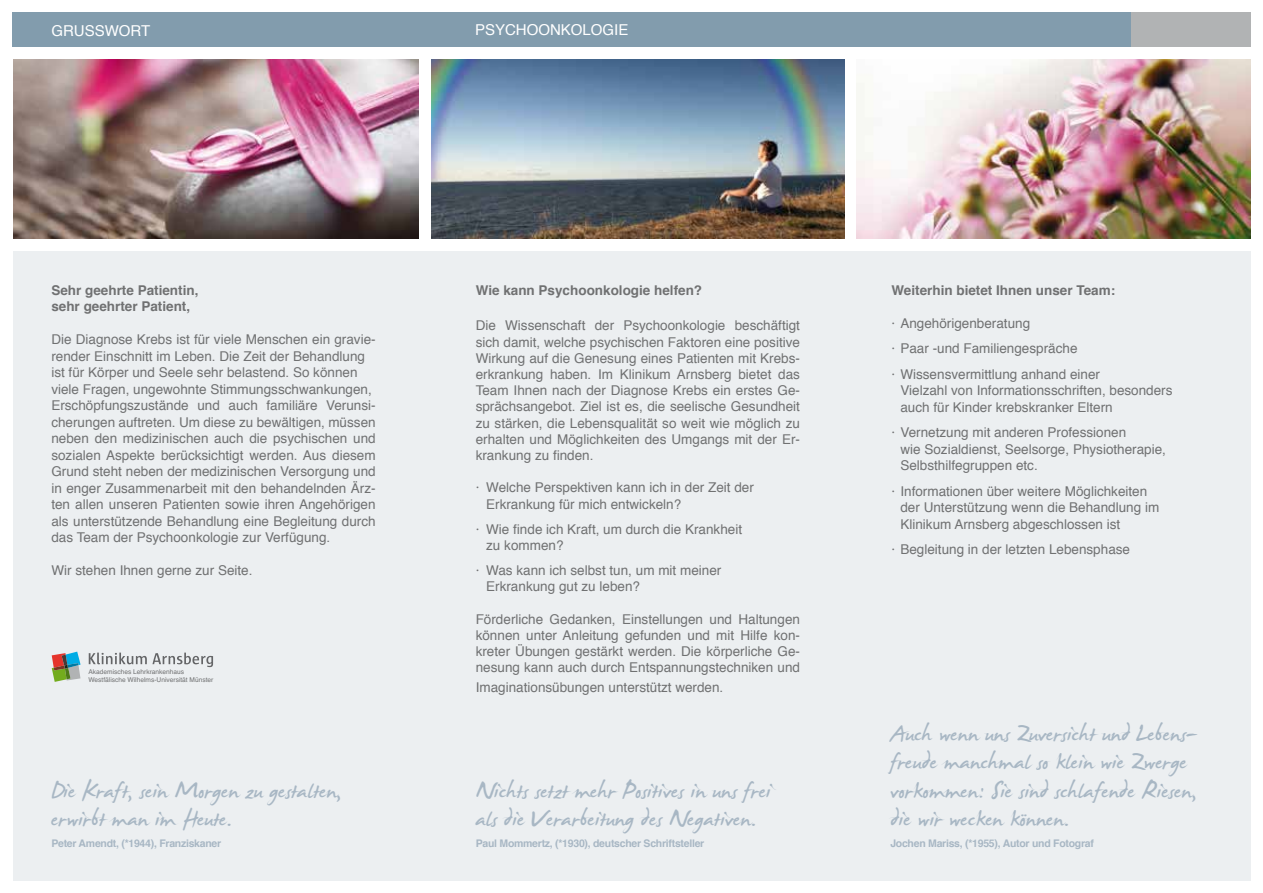
<style>
.page{position:relative;width:1263px;height:893px;background:#fff}
.page>*{position:absolute;margin:0;border:0;box-sizing:border-box;transform-origin:0 0}
.t1{font:36px/28.5px "James Fajardo";color:#a8b7c4}
.t2{font:30px "James Fajardo";color:#a8b7c4}
.t3{font:15px "Helvetica";color:#fff}
.t4{font:13.5px/16.5px "Helvetica";color:#707172}
.t5{font:700 13.5px/16.5px "Helvetica";color:#707172}
.t6{font:700 10.5px "Helvetica";letter-spacing:-.025em;color:#a8b7c4}
.t7{font:6.6px/7.5px "Helvetica";color:#707172}
</style>
<div class="page">
<img style="left:857px;top:60px;width:393px;height:178px">
<div style="left:13px;top:251px;width:1237px;height:629px;background:#eceff1"></div>
<div style="left:13px;top:13px;width:1118px;height:34px;background:#829cad"></div>
<img style="left:432px;top:60px;width:412px;height:178px">
<div style="left:1131px;top:13px;width:119px;height:34px;background:#b1b3b4"></div>
<img style="left:13px;top:60px;width:406px;height:178px">
<svg style="left:89px;top:653px;width:124px;height:14px"></svg>
<svg style="left:52px;top:652px;width:29px;height:30px"></svg>
<p class="t3" style="left:51px;top:19px;width:100px">GRUSSWORT</p>
<p class="t3" style="left:475px;top:19px;width:155px">PSYCHOONKOLOGIE</p>
<p class="t5" style="left:51px;top:282px;width:149px">Sehr geehrte Patientin, sehr geehrter Patient,</p>
<p class="t4" style="left:51px;top:332px;width:326px">Die Diagnose Krebs ist für viele Menschen ein gravie&shy;render Einschnitt im Leben. Die Zeit der Behandlung ist für Körper und Seele sehr belastend. So können viele Fragen, ungewohnte Stimmungsschwankungen, Erschöpfungszustände und auch familiäre Verunsi&shy;cherungen auftreten. Um diese zu bewältigen, müssen neben den medizinischen auch die psychischen und sozialen Aspekte berücksichtigt werden. Aus diesem Grund steht neben der medizinischen Versorgung und in enger Zusammenarbeit mit den behandelnden Ärz&shy;ten allen unseren Patienten sowie ihren Angehörigen als unterstützende Behandlung eine Begleitung durch das Team der Psychoonkologie zur Verfügung.</p>
<p class="t4" style="left:51px;top:563px;width:203px">Wir stehen Ihnen gerne zur Seite.</p>
<p class="t7" style="left:88px;top:668px;width:127px">Akademisches Lehrkrankenhaus<br>Westfälische Wilhelms-Universität Münster</p>
<p class="t5" style="left:476px;top:282px;width:228px">Wie kann Psychoonkologie helfen?</p>
<p class="t4" style="left:476px;top:318px;width:326px;text-align:justify">Die Wissenschaft der Psychoonkologie beschäftigt sich damit, welche psychischen Faktoren eine positive Wirkung auf die Genesung eines Patienten mit Krebs&shy;erkrankung haben. Im Klinikum Arnsberg bietet das Team Ihnen nach der Diagnose Krebs ein erstes Ge&shy;sprächsangebot. Ziel ist es, die seelische Gesundheit zu stärken, die Lebensqualität so weit wie möglich zu erhalten und Möglichkeiten des Umgangs mit der Er&shy;krankung zu finden.</p>
<p class="t4" style="left:486px;top:480px;width:269px;text-indent:-11px">· Welche Perspektiven kann ich in der Zeit der<br>Erkrankung für mich entwickeln?</p>
<p class="t4" style="left:486px;top:521px;width:257px;text-indent:-11px">· Wie finde ich Kraft, um durch die Krankheit zu kommen?</p>
<p class="t4" style="left:486px;top:563px;width:237px;text-indent:-11px">· Was kann ich selbst tun, um mit meiner<br>Erkrankung gut zu leben?</p>
<p class="t4" style="left:476px;top:611px;width:326px;text-align:justify">Förderliche Gedanken, Einstellungen und Haltungen können unter Anleitung gefunden und mit Hilfe kon&shy;kreter Übungen gestärkt werden. Die körperliche Ge&shy;nesung kann auch durch Entspannungstechniken und</p>
<p class="t4" style="left:476px;top:680px;width:249px">Imaginationsübungen unterstützt werden.</p>
<p class="t5" style="left:891px;top:282px;width:225px">Weiterhin bietet Ihnen unser Team:</p>
<p class="t4" style="left:891px;top:311px;width:210px;line-height:25.5px">· Angehörigenberatung<br>· Paar -und Familiengespräche<br>· Wissensvermittlung anhand einer</p>
<p class="t4" style="left:900px;top:383px;width:274px">Vielzahl von Informationsschriften, besonders auch für Kinder krebskranker Eltern</p>
<p class="t4" style="left:900px;top:425px;width:267px;text-indent:-9px">· Vernetzung mit anderen Professionen<br>wie Sozialdienst, Seelsorge, Physiotherapie,<br>Selbsthilfegruppen etc.</p>
<p class="t4" style="left:900px;top:483px;width:260px;text-indent:-9px">· Informationen über weitere Möglichkeiten der Unterstützung wenn die Behandlung im<br>Klinikum Arnsberg abgeschlossen ist</p>
<p class="t4" style="left:891px;top:542px;width:240px">· Begleitung in der letzten Lebensphase</p>
<h1 class="t1" style="left:51px;top:779px;width:292px">Die Kraft, sein Morgen zu gestalten, erwirbt man im Heute.</h1>
<p class="t6" style="left:51px;top:835px;width:171px">Peter Amendt, (*1944), Franziskaner</p>
<h1 class="t1" style="left:476px;top:779px;width:297px">Nichts setzt mehr Positives in uns frei als die Verarbeitung des Negativen.</h1>
<p class="t6" style="left:476px;top:835px;width:230px">Paul Mommertz, (*1930), deutscher Schriftsteller</p>
<h1 class="t1" style="left:890px;top:722px;width:308px">Auch wenn uns Zuversicht und Lebens&shy;freude manchmal so klein wie Zwerge vorkommen: Sie sind schlafende Riesen, die wir wecken konnen.</h1>
<p class="t6" style="left:890px;top:835px;width:205px">Jochen Mariss, (*1955), Autor und Fotograf</p>
<h2 class="t2" style="left:1020px;top:795px;width:9px">..</h2>
</div>
